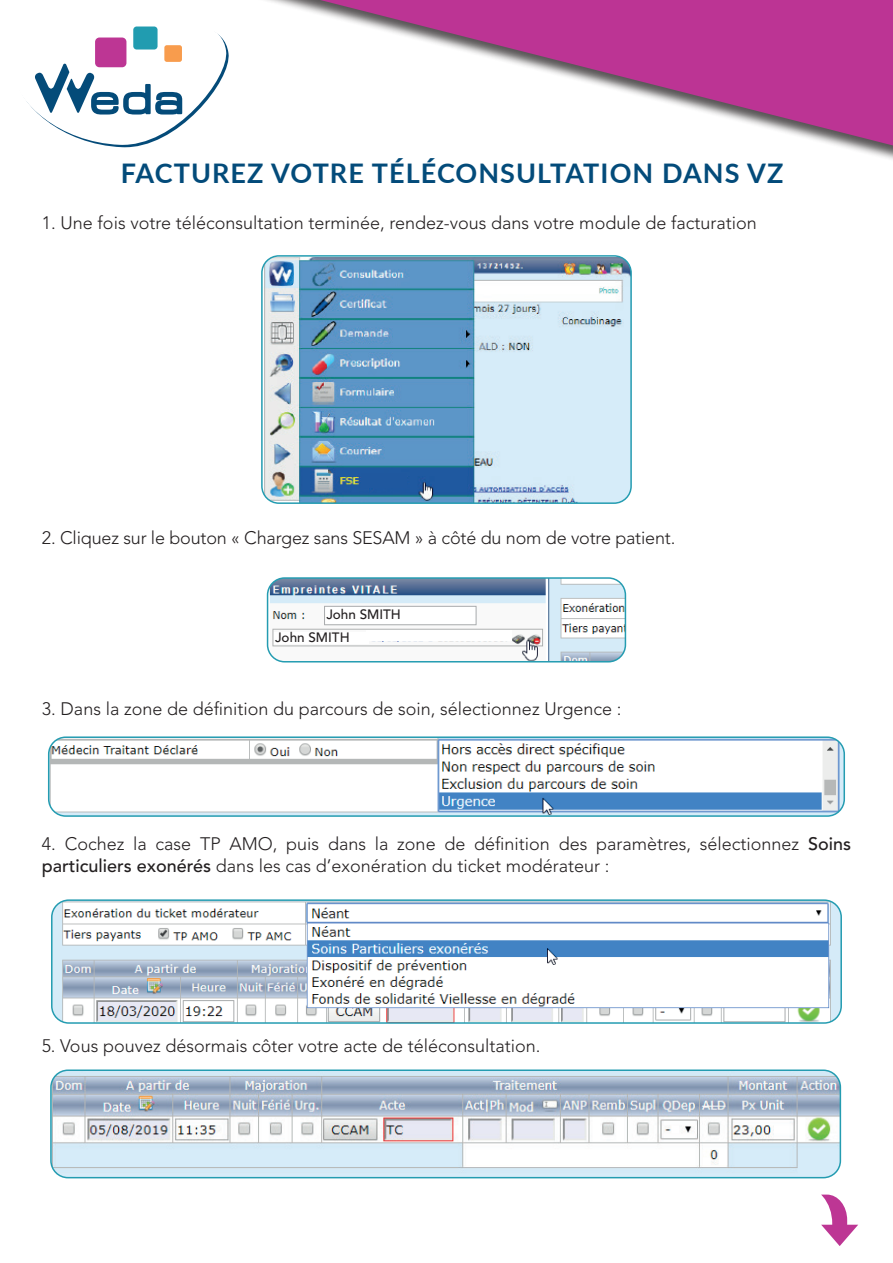
<style>
.page{position:relative;width:893px;height:1263px;background:#fff}
.page>*{position:absolute;margin:0;border:0;box-sizing:border-box;transform-origin:0 0}
.t1{font:700 27px "Lato";letter-spacing:.04em;color:#034b7a}
.t2{font:300 18px/22.5px "Avenir LT Std";color:#231f20}
.t3{font:500 13.5px/22.6px "Avenir LT Std";color:#231f20}
.s1{font-weight:500}
</style>
<div class="page">
<svg style="left:26px;top:39px;width:70px;height:105px"></svg>
<img style="left:264px;top:258px;width:365px;height:243px">
<div style="left:261px;top:255px;width:371px;height:249px;border:2px solid #249cb1;border-radius:17px"></div>
<div style="left:361px;top:473px;width:45px;height:14px;background:#1f589f"></div>
<img style="left:269px;top:580px;width:356px;height:82px">
<div style="left:267px;top:577px;width:359px;height:85px;border:2px solid #249cb1;border-radius:17px"></div>
<div style="left:326px;top:609px;width:141px;height:15px;background:#fff"></div>
<div style="left:274px;top:632px;width:95px;height:12px;background:#fff"></div>
<div style="left:367px;top:630px;width:145px;height:11px;background:#fff"></div>
<svg style="left:821px;top:1194px;width:37px;height:52px"></svg>
<img style="left:54px;top:902px;width:785px;height:119px">
<div style="left:51px;top:899px;width:791px;height:125px;border:2px solid #249cb1;border-radius:17px"></div>
<img style="left:53px;top:1072px;width:787px;height:106px">
<div style="left:50px;top:1069px;width:791px;height:109px;border:2px solid #249cb1;border-radius:17px"></div>
<div style="left:96px;top:0;width:797px;height:197px;background:#231f20;opacity:.75"></div>
<svg style="left:320px;top:0;width:573px;height:145px"></svg>
<img style="left:51px;top:739px;width:791px;height:75px">
<div style="left:48px;top:736px;width:797px;height:81px;border:2px solid #249cb1;border-radius:17px"></div>
<h1 class="t1" style="left:121px;top:154px;width:664px">FACTUREZ VOTRE TÉLÉCONSULTATION DANS VZ</h1>
<p class="t2" style="left:42px;top:211px;width:716px">1. Une fois votre téléconsultation terminée, rendez-vous dans votre module de facturation</p>
<p class="t2" style="left:42px;top:526px;width:635px">2. Cliquez sur le bouton « Chargez sans SESAM » à côté du nom de votre patient.</p>
<p class="t3" style="left:275px;top:604px;width:127px;text-indent:51px">John SMITH<br>John SMITH</p>
<p class="t2" style="left:42px;top:697px;width:581px">3. Dans la zone de définition du parcours de soin, sélectionnez Urgence :</p>
<p class="t2" style="left:42px;top:832px;width:811px">4. Cochez la case TP AMO, puis dans la zone de définition des paramètres, sélectionnez <span class="s1">Soins particuliers exonérés</span> dans les cas d’exonération du ticket modérateur :</p>
<p class="t2" style="left:42px;top:1035px;width:500px">5. Vous pouvez désormais côter votre acte de téléconsultation.</p>
</div>
